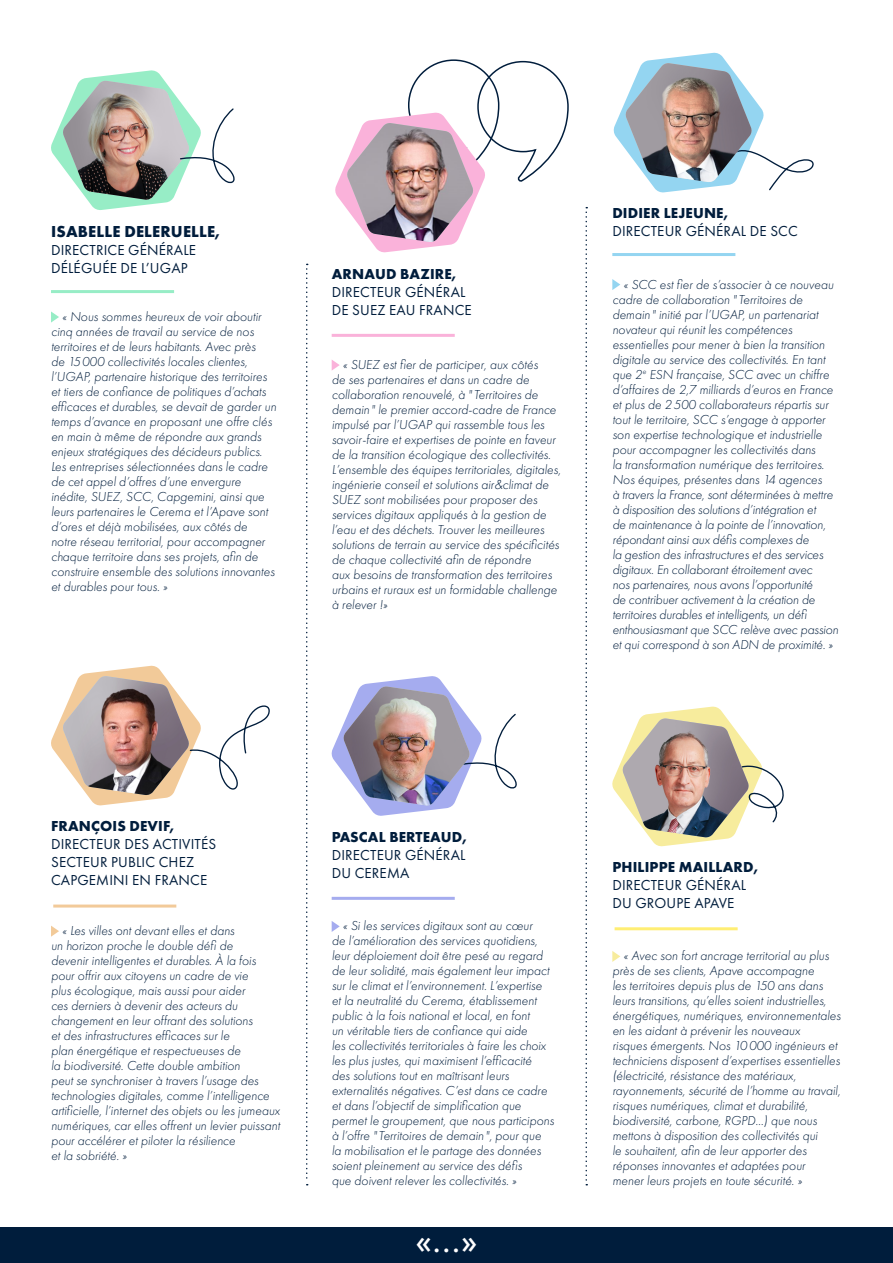
<style>
.page{position:relative;width:893px;height:1263px;background:#fff}
.page>*{position:absolute;margin:0;border:0;box-sizing:border-box;transform-origin:0 0}
.t1{font:500 33px "Futura PT";color:#fff}
.t2{font:700 16.5px "Futura PT";letter-spacing:.01em;color:#001d3c}
.t3{font:15px/18px "Futura PT";letter-spacing:.01em;color:#001d3c}
.t4{font:700 15px "Futura PT";letter-spacing:.01em;color:#001d3c}
.t5{font:italic 300 13.5px/15px "Futura PT";color:#001d3c}
</style>
<div class="page">
<svg style="left:306px;top:264px;width:2px;height:921px"></svg>
<svg style="left:585px;top:207px;width:2px;height:978px"></svg>
<div style="left:0;top:1228px;width:893px;height:35px;background:#001d3c"></div>
<svg style="left:332px;top:360px;width:8px;height:10px"></svg>
<hr style="left:332px;top:334px;width:123px;height:3px;background:#fab2da">
<svg style="left:335px;top:59px;width:234px;height:194px"></svg>
<img style="left:347px;top:123px;width:127px;height:119px">
<svg style="left:51px;top:311px;width:8px;height:12px"></svg>
<hr style="left:51px;top:290px;width:123px;height:3px;background:#97edc6">
<svg style="left:51px;top:70px;width:184px;height:140px"></svg>
<svg style="left:51px;top:926px;width:8px;height:11px"></svg>
<hr style="left:53px;top:904px;width:123px;height:3px;background:#f2ca99">
<hr style="left:612px;top:253px;width:123px;height:3px;background:#94d5f1">
<svg style="left:612px;top:279px;width:8px;height:11px"></svg>
<svg style="left:332px;top:921px;width:8px;height:11px"></svg>
<hr style="left:332px;top:897px;width:123px;height:3px;background:#a5acef">
<svg style="left:612px;top:951px;width:8px;height:11px"></svg>
<hr style="left:615px;top:927px;width:123px;height:3px;background:#ffee74">
<svg style="left:51px;top:665px;width:219px;height:141px"></svg>
<svg style="left:331px;top:676px;width:186px;height:140px"></svg>
<img style="left:343px;top:686px;width:127px;height:120px">
<svg style="left:612px;top:706px;width:172px;height:141px"></svg>
<img style="left:622px;top:718px;width:127px;height:120px">
<svg style="left:613px;top:52px;width:201px;height:141px"></svg>
<img style="left:625px;top:63px;width:127px;height:119px">
<p class="t2" style="left:51px;top:221px;width:171px">ISABELLE DELERUELLE,</p>
<p class="t3" style="left:51px;top:241px;width:146px">DIRECTRICE GÉNÉRALE<br>DÉLÉGUÉE DE L’UGAP</p>
<p class="t5" style="left:51px;top:309px;width:227px;text-indent:11px">« Nous sommes heureux de voir aboutir cinq années de travail au service de nos territoires et de leurs habitants. Avec près<br>de 15000 collectivités locales clientes, l’UGAP, partenaire historique des territoires et tiers de confiance de politiques d’achats efficaces et durables, se devait de garder un temps d’avance en proposant une offre clés en main à même de répondre aux grands enjeux stratégiques des décideurs publics.<br>Les entreprises sélectionnées dans le cadre de cet appel d’offres d’une envergure inédite, SUEZ, SCC, Capgemini, ainsi que leurs partenaires le Cerema et l’Apave sont d’ores et déjà mobilisées, aux côtés de notre réseau territorial, pour accompagner chaque territoire dans ses projets, afin de construire ensemble des solutions innovantes et durables pour tous. »</p>
<p class="t4" style="left:332px;top:264px;width:126px">ARNAUD BAZIRE,</p>
<p class="t3" style="left:332px;top:283px;width:142px">DIRECTEUR GÉNÉRAL<br>DE SUEZ EAU FRANCE</p>
<p class="t5" style="left:332px;top:357px;width:231px;text-indent:11px">« SUEZ est fier de participer, aux côtés<br>de ses partenaires et dans un cadre de collaboration renouvelé, à " Territoires de demain " le premier accord-cadre de France impulsé par l’UGAP qui rassemble tous les savoir-faire et expertises de pointe en faveur de la transition écologique des collectivités.<br>L’ensemble des équipes territoriales, digitales, ingénierie conseil et solutions air&amp;climat de SUEZ sont mobilisées pour proposer des services digitaux appliqués à la gestion de l’eau et des déchets. Trouver les meilleures solutions de terrain au service des spécificités de chaque collectivité afin de répondre<br>aux besoins de transformation des territoires urbains et ruraux est un formidable challenge à relever !»</p>
<p class="t4" style="left:612px;top:204px;width:117px">DIDIER LEJEUNE,</p>
<p class="t3" style="left:612px;top:222px;width:187px">DIRECTEUR GÉNÉRAL DE SCC</p>
<p class="t5" style="left:612px;top:277px;width:228px;text-indent:11px">« SCC est fier de s’associer à ce nouveau cadre de collaboration " Territoires de demain " initié par l’UGAP, un partenariat novateur qui réunit les compétences essentielles pour mener à bien la transition digitale au service des collectivités. En tant que 2<sup>e</sup> ESN française, SCC avec un chiffre d’affaires de 2,7 milliards d’euros en France et plus de 2500 collaborateurs répartis sur tout le territoire, SCC s’engage à apporter son expertise technologique et industrielle pour accompagner les collectivités dans<br>la transformation numérique des territoires.<br>Nos équipes, présentes dans 14 agences<br>à travers la France, sont déterminées à mettre à disposition des solutions d’intégration et<br>de maintenance à la pointe de l’innovation, répondant ainsi aux défis complexes de<br>la gestion des infrastructures et des services digitaux. En collaborant étroitement avec<br>nos partenaires, nous avons l’opportunité<br>de contribuer activement à la création de territoires durables et intelligents, un défi enthousiasmant que SCC relève avec passion et qui correspond à son ADN de proximité. »</p>
<p class="t4" style="left:51px;top:817px;width:125px">FRANÇOIS DEVIF,</p>
<p class="t3" style="left:51px;top:835px;width:167px">DIRECTEUR DES ACTIVITÉS<br>SECTEUR PUBLIC CHEZ<br>CAPGEMINI EN FRANCE</p>
<p class="t5" style="left:51px;top:923px;width:230px;text-indent:11px">« Les villes ont devant elles et dans<br>un horizon proche le double défi de<br>devenir intelligentes et durables. À la fois pour offrir aux citoyens un cadre de vie<br>plus écologique, mais aussi pour aider<br>ces derniers à devenir des acteurs du changement en leur offrant des solutions<br>et des infrastructures efficaces sur le<br>plan énergétique et respectueuses de<br>la biodiversité. Cette double ambition<br>peut se synchroniser à travers l’usage des technologies digitales, comme l’intelligence artificielle, l’internet des objets ou les jumeaux numériques, car elles offrent un levier puissant pour accélérer et piloter la résilience<br>et la sobriété. »</p>
<p class="t4" style="left:332px;top:827px;width:137px">PASCAL BERTEAUD,</p>
<p class="t3" style="left:332px;top:846px;width:135px">DIRECTEUR GÉNÉRAL<br>DU CEREMA</p>
<p class="t5" style="left:332px;top:918px;width:224px;text-indent:11px">« Si les services digitaux sont au cœur<br>de l’amélioration des services quotidiens, leur déploiement doit être pesé au regard de leur solidité, mais également leur impact sur le climat et l’environnement. L’expertise et la neutralité du Cerema, établissement public à la fois national et local, en font<br>un véritable tiers de confiance qui aide<br>les collectivités territoriales à faire les choix les plus justes, qui maximisent l’efficacité<br>des solutions tout en maîtrisant leurs externalités négatives. C’est dans ce cadre et dans l’objectif de simplification que permet le groupement, que nous participons à l’offre " Territoires de demain ", pour que la mobilisation et le partage des données soient pleinement au service des défis<br>que doivent relever les collectivités. »</p>
<h1 class="t1" style="left:416px;top:1221px;width:63px">«...»</h1>
<p class="t4" style="left:612px;top:857px;width:147px">PHILIPPE MAILLARD,</p>
<p class="t3" style="left:612px;top:876px;width:135px">DIRECTEUR GÉNÉRAL<br>DU GROUPE APAVE</p>
<p class="t5" style="left:612px;top:948px;width:230px;text-indent:11px">« Avec son fort ancrage territorial au plus près de ses clients, Apave accompagne<br>les territoires depuis plus de 150 ans dans leurs transitions, qu’elles soient industrielles, énergétiques, numériques, environnementales en les aidant à prévenir les nouveaux<br>risques émergents. Nos 10000 ingénieurs et techniciens disposent d’expertises essentielles (électricité, résistance des matériaux, rayonnements, sécurité de l’homme au travail, risques numériques, climat et durabilité, biodiversité, carbone, RGPD…) que nous mettons à disposition des collectivités qui<br>le souhaitent, afin de leur apporter des réponses innovantes et adaptées pour<br>mener leurs projets en toute sécurité. »</p>
</div>
